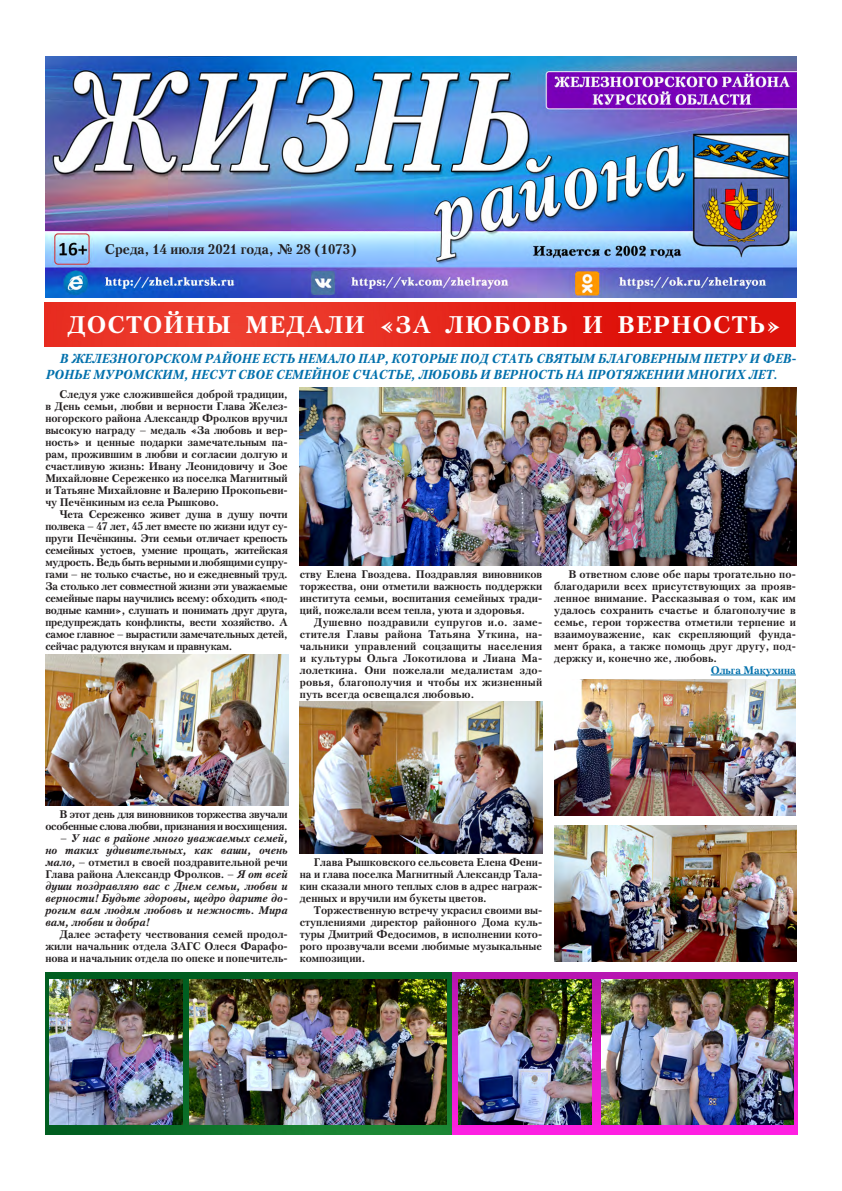
<style>
.page{position:relative;width:842px;height:1191px;background:#fff}
.page>*{position:absolute;margin:0;border:0;box-sizing:border-box;transform-origin:0 0}
.Заголовок{font:700 24px "Petersburg C";letter-spacing:.05em;color:#fff}
.t1{font:700 14px "Petersburg C";color:#231f20}
.Стиль_абзаца_1{font:italic 700 13px/16px "Petersburg C";color:#0070ac;scale:.96 1}
.Текст{font:700 11px/12px "Petersburg C";color:#231f20;text-align:justify}
.Текст-2{font:italic 700 11px/12px "Petersburg C";color:#231f20;text-align:justify}
.Текст-3{font:700 11px/12px "Petersburg C";letter-spacing:-.03em;color:#231f20;text-align:right}
.Текст-4{font:700 11px "Petersburg C";color:#0070ac}
.s1{font-style:normal}
</style>
<div class="page">
<img style="left:45px;top:57px;width:752px;height:240px">
<img style="left:45px;top:302px;width:751px;height:44px">
<img style="left:46px;top:972px;width:751px;height:162px">
<hr style="left:711px;top:674px;width:85px;height:1px;background:#0070ac">
<img style="left:300px;top:387px;width:497px;height:178px">
<img style="left:190px;top:979px;width:256px;height:145px">
<img style="left:49px;top:979px;width:134px;height:145px">
<img style="left:601px;top:979px;width:193px;height:145px">
<img style="left:458px;top:979px;width:133px;height:145px">
<img style="left:300px;top:701px;width:242px;height:152px">
<img style="left:46px;top:654px;width:242px;height:152px">
<img style="left:554px;top:825px;width:243px;height:136px">
<img style="left:554px;top:679px;width:242px;height:136px">
<p class="t1" style="left:105px;top:241px;width:254px">Среда, 14 июля 2021 года, № 28 (1073)</p>
<p class="Заголовок" style="left:67px;top:310px;width:715px">ДОСТОЙНЫ МЕДАЛИ «ЗА ЛЮБОВЬ И ВЕРНОСТЬ»</p>
<p class="Стиль_абзаца_1" style="left:46px;top:350px;width:784px;text-indent:14px">В ЖЕЛЕЗНОГОРСКОМ РАЙОНЕ ЕСТЬ НЕМАЛО ПАР, КОТОРЫЕ ПОД СТАТЬ СВЯТЫМ БЛАГОВЕРНЫМ ПЕТРУ И ФЕВ-<br>РОНЬЕ МУРОМСКИМ, НЕСУТ СВОЕ СЕМЕЙНОЕ СЧАСТЬЕ, ЛЮБОВЬ И ВЕРНОСТЬ НА ПРОТЯЖЕНИИ МНОГИХ ЛЕТ.</p>
<p class="Текст" style="left:45px;top:388px;width:244px;text-indent:14px">Следуя уже сложившейся доброй традиции, в День семьи, любви и верности Глава Желез&shy;ногорского района Александр Фролков вручил высокую награду – медаль «За любовь и вер&shy;ность» и ценные подарки замечательным па&shy;рам, прожившим в любви и согласии долгую и счастливую жизнь: Ивану Леонидовичу и Зое Михайловне Сереженко из поселка Магнитный и Татьяне Михайловне и Валерию Прокопьеви&shy;чу Печёнкиным из села Рышково.</p>
<p class="Текст" style="left:45px;top:508px;width:244px;text-indent:14px">Чета Сереженко живет душа в душу почти полвека – 47 лет, 45 лет вместе по жизни идут су&shy;пруги Печёнкины. Эти семьи отличает крепость семейных устоев, умение прощать, житейская мудрость. Ведь быть верными и любящими супру&shy;гами – не только счастье, но и ежедневный труд.<br>За столько лет совместной жизни эти уважаемые семейные пары научились всему: обходить «под&shy;водные камни», слушать и понимать друг друга, предупреждать конфликты, вести хозяйство. А самое главное – вырастили замечательных детей, сейчас радуются внукам и правнукам.</p>
<p class="Текст" style="left:300px;top:568px;width:244px">ству Елена Гвоздева. Поздравляя виновников торжества, они отметили важность поддержки института семьи, воспитания семейных тради&shy;ций, пожелали всем тепла, уюта и здоровья.</p>
<p class="Текст" style="left:300px;top:616px;width:244px;text-indent:14px">Душевно поздравили супругов и.о. заме&shy;стителя Главы района Татьяна Уткина, на&shy;чальники управлений соцзащиты населения и культуры Ольга Локотилова и Лиана Ма&shy;лолеткина. Они пожелали медалистам здо&shy;ровья, благополучия и чтобы их жизненный путь всегда освещался любовью.</p>
<p class="Текст" style="left:554px;top:568px;width:243px;text-indent:14px">В ответном слове обе пары трогательно по&shy;благодарили всех присутствующих за прояв&shy;ленное внимание. Рассказывая о том, как им удалось сохранить счастье и благополучие в семье, герои торжества отметили терпение и взаимоуважение, как скрепляющий фунда&shy;мент брака, а также помощь друг другу, под&shy;держку и, конечно же, любовь.</p>
<p class="Текст-4" style="left:711px;top:663px;width:87px">Ольга Макухина</p>
<p class="Текст-3" style="left:45px;top:808px;width:244px">В этот день для виновников торжества звучали особенные слова любви, признания и восхищения.</p>
<p class="Текст-2" style="left:45px;top:832px;width:244px;text-indent:14px">– У нас в районе много уважаемых семей, но таких удивительных, как ваши, очень мало, <span class="s1">– отметил в своей поздравительной речи Глава района Александр Фролков. –</span> Я от всей души поздравляю вас с Днем семьи, любви и верности! Будьте здоровы, щедро дарите до&shy;рогим вам людям любовь и нежность. Мира вам, любви и добра!</p>
<p class="Текст" style="left:45px;top:928px;width:244px;text-indent:14px">Далее эстафету чествования семей продол&shy;жили начальник отдела ЗАГС Олеся Фарафо&shy;нова и начальник отдела по опеке и попечитель-</p>
<p class="Текст" style="left:300px;top:856px;width:244px;text-indent:14px">Глава Рышковского сельсовета Елена Фени&shy;на и глава поселка Магнитный Александр Тала&shy;кин сказали много теплых слов в адрес награж&shy;денных и вручили им букеты цветов.</p>
<p class="Текст" style="left:300px;top:904px;width:244px;text-indent:14px">Торжественную встречу украсил своими вы&shy;ступлениями директор районного Дома куль&shy;туры Дмитрий Федосимов, в исполнении кото&shy;рого прозвучали всеми любимые музыкальные композиции.</p>
</div>
